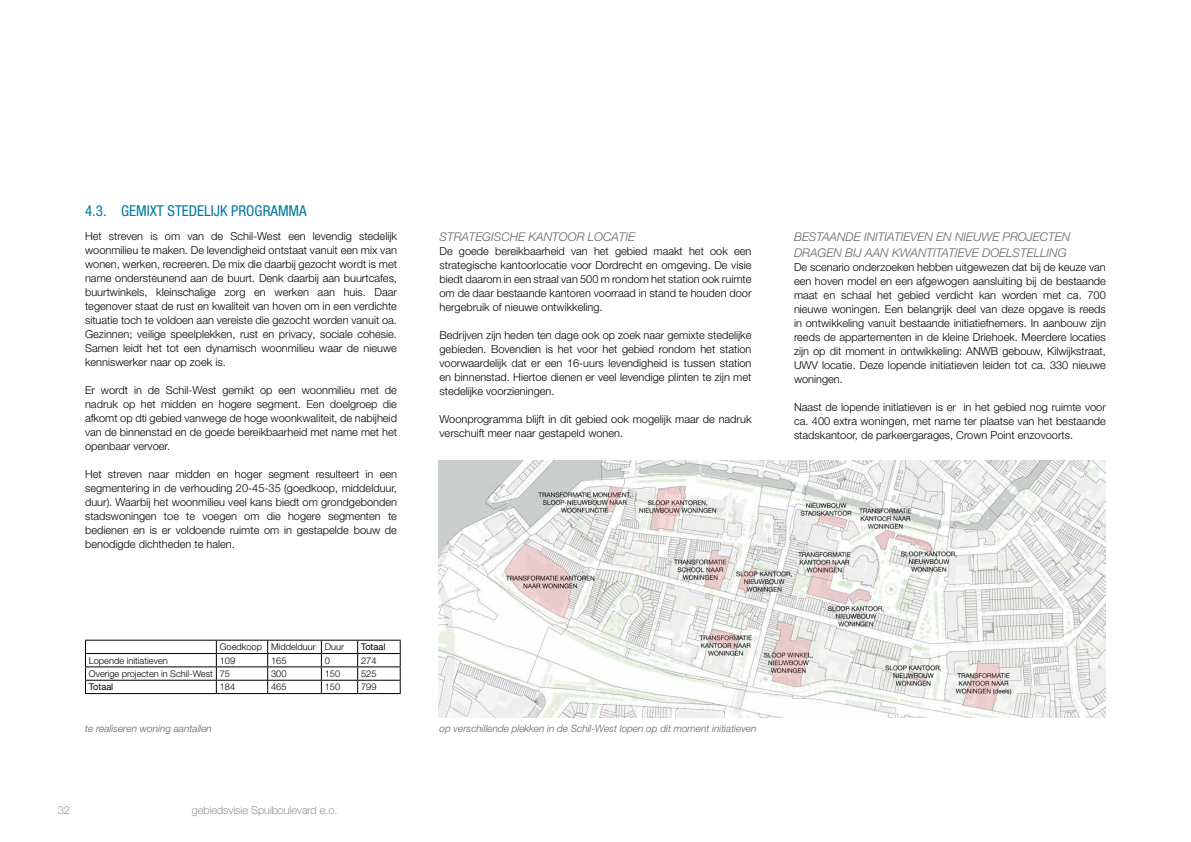
<style>
.page{position:relative;width:1191px;height:842px;background:#fff}
.page>*{position:absolute;margin:0;border:0;box-sizing:border-box;transform-origin:0 0}
.t1{font:condensed 15px "Helvetica Neue LT Pro";color:#007b9f}
.t2{font:italic 300 12px/16px "Helvetica Neue LT Pro";color:#646363}
.t3{font:300 11px/14px "Helvetica Neue LT Pro";color:#000;text-align:justify}
.t4{font:100 11px "Helvetica Neue LT Pro";color:#646363}
.t5{font:italic 300 10px "Helvetica Neue LT Pro";color:#646363}
.t6{font:300 9.3px "Helvetica Neue LT Pro";color:#000}
.t7{font:9.3px "Helvetica Neue LT Pro";color:#000}
</style>
<div class="page">
<hr style="left:85px;top:640px;width:131px;height:1px;background:#000">
<hr style="left:216px;top:640px;width:52px;height:1px;background:#000">
<hr style="left:268px;top:640px;width:53px;height:1px;background:#000">
<hr style="left:321px;top:640px;width:37px;height:1px;background:#000">
<hr style="left:358px;top:640px;width:42px;height:1px;background:#000">
<hr style="left:85px;top:653px;width:131px;height:1px;background:#000">
<hr style="left:216px;top:653px;width:52px;height:1px;background:#000">
<hr style="left:268px;top:653px;width:53px;height:1px;background:#000">
<hr style="left:321px;top:653px;width:37px;height:1px;background:#000">
<hr style="left:358px;top:653px;width:42px;height:1px;background:#000">
<hr style="left:85px;top:666px;width:131px;height:1px;background:#000">
<hr style="left:216px;top:666px;width:52px;height:1px;background:#000">
<hr style="left:268px;top:666px;width:53px;height:1px;background:#000">
<hr style="left:321px;top:666px;width:37px;height:1px;background:#000">
<hr style="left:358px;top:666px;width:42px;height:1px;background:#000">
<hr style="left:85px;top:680px;width:131px;height:1px;background:#000">
<svg style="left:85px;top:641px;width:1px;height:52px"></svg>
<hr style="left:216px;top:680px;width:52px;height:1px;background:#000">
<svg style="left:216px;top:641px;width:1px;height:52px"></svg>
<hr style="left:268px;top:680px;width:53px;height:1px;background:#000">
<svg style="left:267px;top:641px;width:1px;height:52px"></svg>
<hr style="left:321px;top:680px;width:37px;height:1px;background:#000">
<svg style="left:321px;top:641px;width:1px;height:52px"></svg>
<hr style="left:358px;top:680px;width:42px;height:1px;background:#000">
<svg style="left:357px;top:641px;width:1px;height:52px"></svg>
<svg style="left:400px;top:641px;width:1px;height:52px"></svg>
<hr style="left:85px;top:693px;width:131px;height:1px;background:#000">
<hr style="left:216px;top:693px;width:52px;height:1px;background:#000">
<hr style="left:268px;top:693px;width:53px;height:1px;background:#000">
<hr style="left:321px;top:693px;width:37px;height:1px;background:#000">
<hr style="left:358px;top:693px;width:42px;height:1px;background:#000">
<img style="left:438px;top:460px;width:668px;height:257px">
<h1 class="t1" style="left:85px;top:202px;width:223px">4.3. GEMIXT STEDELIJK PROGRAMMA</h1>
<p class="t3" style="left:85px;top:229px;width:313px">Het streven is om van de Schil-West een levendig stedelijk woonmilieu te maken. De levendigheid ontstaat vanuit een mix van wonen, werken, recreeren. De mix die daarbij gezocht wordt is met name ondersteunend aan de buurt. Denk daarbij aan buurtcafes, buurtwinkels, kleinschalige zorg en werken aan huis. Daar tegenover staat de rust en kwaliteit van hoven om in een verdichte situatie toch te voldoen aan vereiste die gezocht worden vanuit oa.<br>Gezinnen; veilige speelplekken, rust en privacy, sociale cohesie.<br>Samen leidt het tot een dynamisch woonmilieu waar de nieuwe kenniswerker naar op zoek is.</p>
<p class="t3" style="left:85px;top:383px;width:313px">Er wordt in de Schil-West gemikt op een woonmilieu met de nadruk op het midden en hogere segment. Een doelgroep die afkomt op dti gebied vanwege de hoge woonkwaliteit, de nabijheid van de binnenstad en de goede bereikbaarheid met name met het openbaar vervoer.</p>
<p class="t3" style="left:85px;top:467px;width:313px">Het streven naar midden en hoger segment resulteert in een segmentering in de verhouding 20-45-35 (goedkoop, middelduur, duur). Waarbij het woonmilieu veel kans biedt om grondgebonden stadswoningen toe te voegen om die hogere segmenten te bedienen en is er voldoende ruimte om in gestapelde bouw de benodigde dichtheden te halen.</p>
<p class="t6" style="left:220px;top:641px;width:126px">Goedkoop Middelduur Duur</p>
<p class="t7" style="left:361px;top:641px;width:26px">Totaal</p>
<p class="t6" style="left:89px;top:654px;width:80px">Lopende initiatieven</p>
<p class="t6" style="left:220px;top:654px;width:17px">109</p>
<p class="t6" style="left:271px;top:654px;width:17px">165</p>
<p class="t6" style="left:325px;top:654px;width:7px">0</p>
<p class="t6" style="left:361px;top:654px;width:17px">274</p>
<p class="t6" style="left:89px;top:668px;width:143px">Overige projecten in Schil-West 75</p>
<p class="t6" style="left:271px;top:668px;width:17px">300</p>
<p class="t6" style="left:325px;top:668px;width:17px">150</p>
<p class="t6" style="left:361px;top:668px;width:17px">525</p>
<p class="t7" style="left:89px;top:681px;width:26px">Totaal</p>
<p class="t6" style="left:220px;top:681px;width:17px">184</p>
<p class="t6" style="left:271px;top:681px;width:17px">465</p>
<p class="t6" style="left:325px;top:681px;width:17px">150</p>
<p class="t6" style="left:361px;top:681px;width:17px">799</p>
<p class="t5" style="left:85px;top:723px;width:128px">te realiseren woning aantallen</p>
<p class="t4" style="left:58px;top:803px;width:14px">32</p>
<p class="t4" style="left:192px;top:803px;width:147px">gebiedsvisie Spuiboulevard e.o.</p>
<p class="t2" style="left:439px;top:228px;width:197px">STRATEGISCHE KANTOOR LOCATIE</p>
<p class="t3" style="left:439px;top:244px;width:313px">De goede bereikbaarheid van het gebied maakt het ook een strategische kantoorlocatie voor Dordrecht en omgeving. De visie biedt daarom in een straal van 500 m rondom het station ook ruimte om de daar bestaande kantoren voorraad in stand te houden door hergebruik of nieuwe ontwikkeling.</p>
<p class="t3" style="left:439px;top:328px;width:313px">Bedrijven zijn heden ten dage ook op zoek naar gemixte stedelijke gebieden. Bovendien is het voor het gebied rondom het station voorwaardelijk dat er een 16-uurs levendigheid is tussen station en binnenstad. Hiertoe dienen er veel levendige plinten te zijn met stedelijke voorzieningen.</p>
<p class="t3" style="left:439px;top:412px;width:313px">Woonprogramma blijft in dit gebied ook mogelijk maar de nadruk verschuift meer naar gestapeld wonen.</p>
<p class="t2" style="left:794px;top:228px;width:278px">BESTAANDE INITIATIEVEN EN NIEUWE PROJECTEN<br>DRAGEN BIJ AAN KWANTITATIEVE DOELSTELLING</p>
<p class="t3" style="left:794px;top:260px;width:313px">De scenario onderzoeken hebben uitgewezen dat bij de keuze van een hoven model en een afgewogen aansluiting bij de bestaande maat en schaal het gebied verdicht kan worden met ca. 700 nieuwe woningen. Een belangrijk deel van deze opgave is reeds in ontwikkeling vanuit bestaande initiatiefnemers. In aanbouw zijn reeds de appartementen in de kleine Driehoek. Meerdere locaties zijn op dit moment in ontwikkeling: ANWB gebouw, Kilwijkstraat, UWV locatie. Deze lopende initiatieven leiden tot ca. 330 nieuwe woningen.</p>
<p class="t3" style="left:794px;top:400px;width:313px">Naast de lopende initiatieven is er in het gebied nog ruimte voor ca. 400 extra woningen, met name ter plaatse van het bestaande stadskantoor, de parkeergarages, Crown Point enzovoorts.</p>
<p class="t5" style="left:439px;top:723px;width:318px">op verschillende plekken in de Schil-West lopen op dit moment initiatieven</p>
</div>
